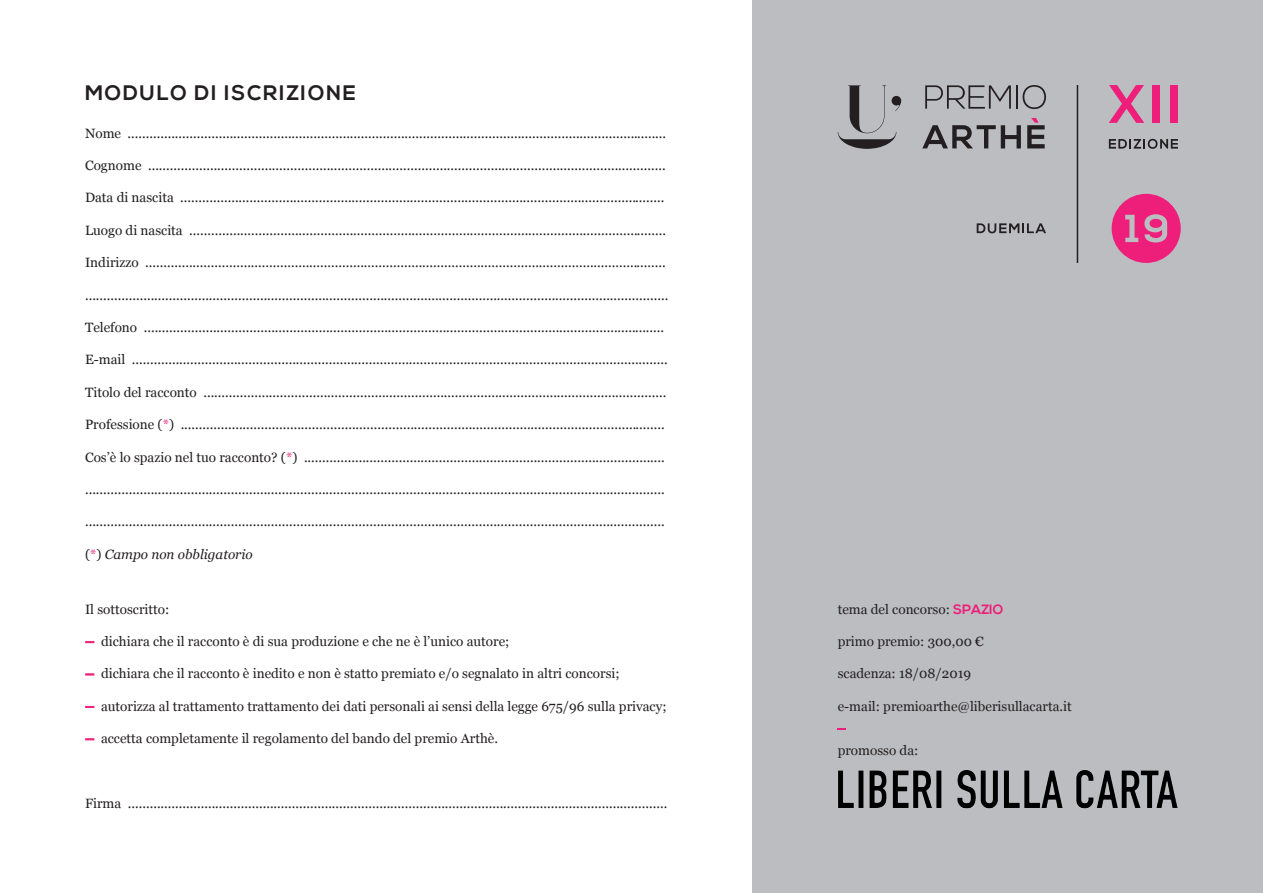
<style>
.page{position:relative;width:1263px;height:893px;background:#fff}
.page>*{position:absolute;margin:0;border:0;box-sizing:border-box;transform-origin:0 0}
.t1{font:700 21px "Nexa";letter-spacing:.08em;color:#231f20}
.t2{font:13.5px "Georgia";color:#231f20}
.t3{font:italic 13.5px "Georgia";color:#231f20}
.s1{color:#ee1e7b}
.s2{font-style:normal}
.s3{font-style:normal;color:#ee1e7b}
.s4{font-weight:700;color:#ee1e7b}
.s5{font-family:"Nexa";font-weight:700;color:#ee1e7b}
</style>
<div class="page">
<div style="left:753px;top:0;width:510px;height:893px;background:#bcbdc0"></div>
<svg style="left:85px;top:641px;width:9px;height:2px"></svg>
<svg style="left:85px;top:706px;width:9px;height:2px"></svg>
<svg style="left:85px;top:738px;width:9px;height:2px"></svg>
<svg style="left:837px;top:728px;width:9px;height:2px"></svg>
<img style="left:838px;top:770px;width:340px;height:39px">
<svg style="left:838px;top:85px;width:63px;height:64px"></svg>
<svg style="left:925px;top:85px;width:86px;height:24px"></svg>
<hr style="left:1016px;top:85px;width:2px;height:24px;background:#231f20">
<svg style="left:1022px;top:85px;width:24px;height:24px"></svg>
<svg style="left:922px;top:125px;width:99px;height:23px"></svg>
<svg style="left:1027px;top:118px;width:18px;height:30px"></svg>
<svg style="left:1109px;top:85px;width:35px;height:38px"></svg>
<div style="left:1153px;top:85px;width:7px;height:38px;background:#ee1e7b"></div>
<div style="left:1171px;top:85px;width:7px;height:38px;background:#ee1e7b"></div>
<svg style="left:1109px;top:139px;width:69px;height:10px"></svg>
<hr style="left:1077px;top:85px;width:1px;height:178px;background:#231f20">
<svg style="left:977px;top:223px;width:69px;height:10px"></svg>
<div style="left:1111px;top:194px;width:70px;height:69px;background:#ee1e7b;border-radius:50%"></div>
<svg style="left:1125px;top:215px;width:13px;height:27px"></svg>
<svg style="left:1144px;top:214px;width:23px;height:28px"></svg>
<h1 class="t1" style="left:85px;top:80px;width:273px">MODULO DI ISCRIZIONE</h1>
<p class="t2" style="left:85px;top:125px;width:583px">Nome ....................................................................................................................................................</p>
<p class="t2" style="left:85px;top:157px;width:582px">Cognome ..............................................................................................................................................</p>
<p class="t2" style="left:85px;top:189px;width:581px">Data di nascita .....................................................................................................................................</p>
<p class="t2" style="left:85px;top:222px;width:582px">Luogo di nascita ...................................................................................................................................</p>
<p class="t2" style="left:85px;top:254px;width:582px">Indirizzo ...............................................................................................................................................</p>
<p class="t2" style="left:85px;top:287px;width:585px">................................................................................................................................................................</p>
<p class="t2" style="left:85px;top:319px;width:581px">Telefono ...............................................................................................................................................</p>
<p class="t2" style="left:85px;top:351px;width:584px">E-mail ...................................................................................................................................................</p>
<p class="t2" style="left:85px;top:384px;width:583px">Titolo del racconto ...............................................................................................................................</p>
<p class="t2" style="left:85px;top:416px;width:581px">Professione (<span class="s1">*</span>) .....................................................................................................................................</p>
<p class="t2" style="left:85px;top:449px;width:581px">Cos’è lo spazio nel tuo racconto? (<span class="s1">*</span>) ...................................................................................................</p>
<p class="t2" style="left:85px;top:481px;width:581px">...............................................................................................................................................................</p>
<p class="t2" style="left:85px;top:513px;width:581px">...............................................................................................................................................................</p>
<p class="t3" style="left:85px;top:546px;width:169px"><span class="s2">(</span><span class="s3">*</span><span class="s2">)</span> Campo non obbligatorio</p>
<p class="t2" style="left:85px;top:601px;width:86px">Il sottoscritto:</p>
<p class="t2" style="left:85px;top:633px;width:426px"><span class="s4">–</span> dichiara che il racconto è di sua produzione e che ne è l’unico autore;</p>
<p class="t2" style="left:85px;top:665px;width:536px"><span class="s4">–</span> dichiara che il racconto è inedito e non è statto premiato e/o segnalato in altri concorsi;</p>
<p class="t2" style="left:85px;top:698px;width:583px"><span class="s4">–</span> autorizza al trattamento trattamento dei dati personali ai sensi della legge 675/96 sulla privacy;</p>
<p class="t2" style="left:85px;top:730px;width:414px"><span class="s4">–</span> accetta completamente il regolamento del bando del premio Arthè.</p>
<p class="t2" style="left:85px;top:795px;width:584px">Firma ....................................................................................................................................................</p>
<p class="t2" style="left:838px;top:601px;width:167px">tema del concorso: <span class="s5">SPAZIO</span></p>
<p class="t2" style="left:838px;top:633px;width:148px">primo premio: 300,00 €</p>
<p class="t2" style="left:838px;top:665px;width:135px">scadenza: 18/08/2019</p>
<p class="t2" style="left:838px;top:698px;width:236px">e-mail: premioarthe@liberisullacarta.it</p>
<p class="t2" style="left:838px;top:742px;width:82px">promosso da:</p>
</div>
